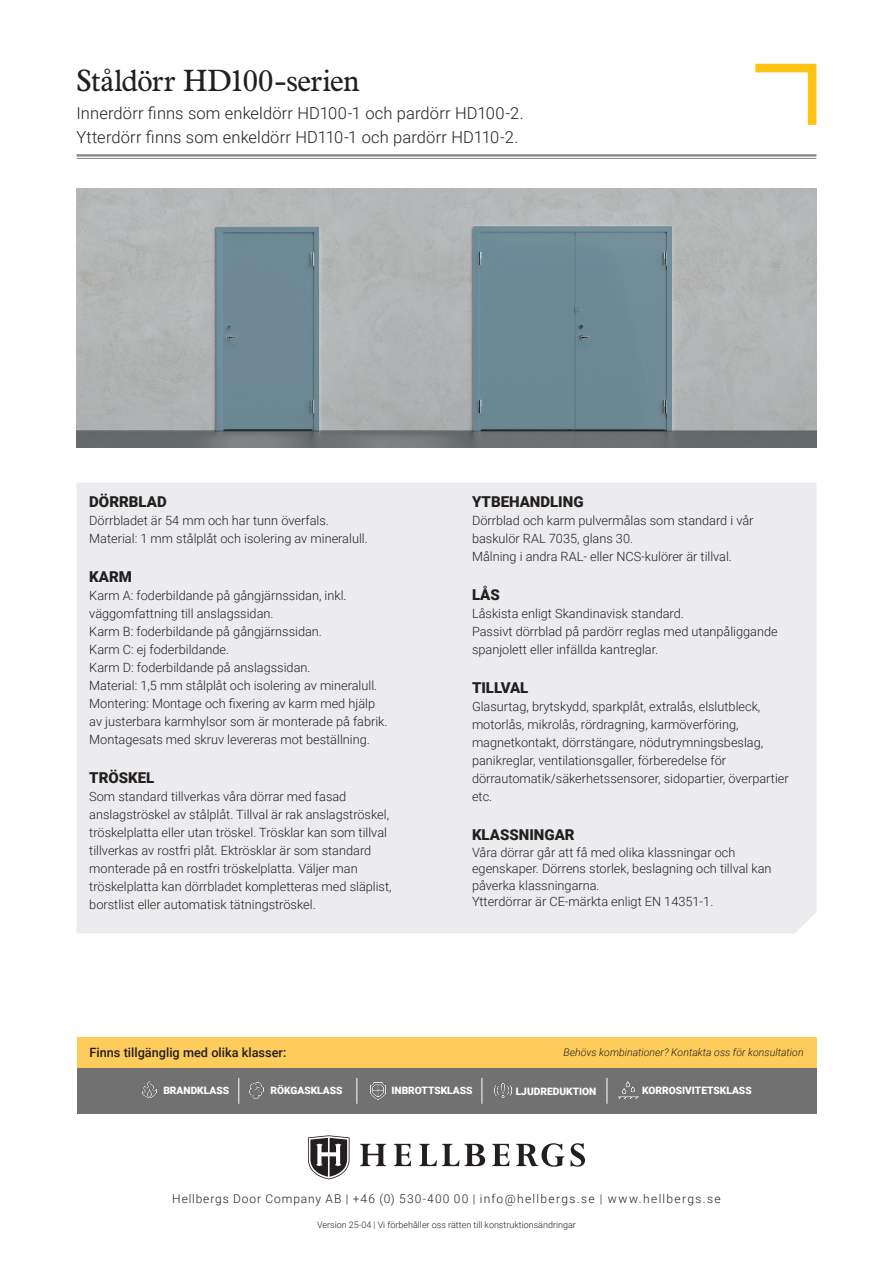
<style>
.page{position:relative;width:893px;height:1263px;background:#fff}
.page>*{position:absolute;margin:0;border:0;box-sizing:border-box;transform-origin:0 0}
.t1{font:30px "News Plantin MT Pro";letter-spacing:-.015em;color:#231f20}
.t2{font:300 16.5px "Roboto";letter-spacing:.01em;color:#231f20}
.Brödtext{font:900 15px "Roboto";color:#231f20}
.Brödtext-2{font:300 12.75px/18px "Roboto";color:#231f20}
.Brödtext-3{font:500 12.75px "Roboto";color:#231f20}
.t3{font:300 12px "Roboto";letter-spacing:.095em;color:#231f20}
.Brödtext-4{font:italic 300 10.5px "Roboto";color:#231f20}
.Brödtext-5{font:900 10.2px "Roboto";color:#fff}
.t4{font:300 9px "Roboto";color:#231f20}
</style>
<div class="page">
<svg style="left:308px;top:1135px;width:42px;height:44px"></svg>
<svg style="left:492px;top:1144px;width:17px;height:22px"></svg>
<svg style="left:571px;top:1143px;width:14px;height:24px"></svg>
<svg style="left:419px;top:1144px;width:66px;height:22px"></svg>
<svg style="left:394px;top:1144px;width:17px;height:22px"></svg>
<svg style="left:360px;top:1144px;width:26px;height:22px"></svg>
<svg style="left:516px;top:1143px;width:48px;height:24px"></svg>
<svg style="left:755px;top:64px;width:61px;height:61px"></svg>
<hr style="left:77px;top:154px;width:739px;height:3px;background:#808285">
<hr style="left:77px;top:158px;width:739px;height:1px;background:#808285">
<div style="left:77px;top:483px;width:739px;height:450px;background:#ececee"></div>
<img style="left:77px;top:188px;width:739px;height:260px">
<div style="left:77px;top:1038px;width:739px;height:30px;background:#fecc5b"></div>
<div style="left:77px;top:1068px;width:739px;height:46px;background:#717171"></div>
<svg style="left:238px;top:1078px;width:1px;height:26px"></svg>
<img style="left:142px;top:1081px;width:14px;height:16px">
<img style="left:250px;top:1083px;width:13px;height:16px">
<img style="left:371px;top:1082px;width:15px;height:17px">
<img style="left:494px;top:1084px;width:17px;height:14px">
<img style="left:619px;top:1081px;width:19px;height:17px">
<svg style="left:482px;top:1078px;width:1px;height:26px"></svg>
<svg style="left:607px;top:1078px;width:1px;height:26px"></svg>
<svg style="left:357px;top:1078px;width:1px;height:26px"></svg>
<p class="t1" style="left:77px;top:62px;width:284px">Ståldörr HD100-serien</p>
<p class="t2" style="left:77px;top:102px;width:449px">Innerdörr finns som enkeldörr HD100-1 och pardörr HD100-2.</p>
<p class="t2" style="left:77px;top:126px;width:443px">Ytterdörr finns som enkeldörr HD110-1 och pardörr HD110-2.</p>
<p class="Brödtext" style="left:89px;top:491px;width:79px">DÖRRBLAD</p>
<p class="Brödtext-2" style="left:89px;top:511px;width:241px">Dörrbladet är 54 mm och har tunn överfals.</p>
<p class="Brödtext-2" style="left:89px;top:529px;width:280px">Material: 1 mm stålplåt och isolering av mineralull.</p>
<p class="Brödtext" style="left:89px;top:566px;width:44px">KARM</p>
<p class="Brödtext-2" style="left:89px;top:586px;width:259px">Karm A: foderbildande på gångjärnssidan, inkl. väggomfattning till anslagssidan.</p>
<p class="Brödtext-2" style="left:89px;top:622px;width:234px">Karm B: foderbildande på gångjärnssidan.</p>
<p class="Brödtext-2" style="left:89px;top:640px;width:141px">Karm C: ej foderbildande.</p>
<p class="Brödtext-2" style="left:89px;top:658px;width:223px">Karm D: foderbildande på anslagssidan.</p>
<p class="Brödtext-2" style="left:89px;top:676px;width:289px">Material: 1,5 mm stålplåt och isolering av mineralull.</p>
<p class="Brödtext-2" style="left:89px;top:694px;width:300px">Montering: Montage och fixering av karm med hjälp av justerbara karmhylsor som är monterade på fabrik.<br>Montagesats med skruv levereras mot beställning.</p>
<p class="Brödtext" style="left:89px;top:767px;width:67px">TRÖSKEL</p>
<p class="Brödtext-2" style="left:89px;top:787px;width:304px">Som standard tillverkas våra dörrar med fasad anslagströskel av stålplåt. Tillval är rak anslagströskel, tröskelplatta eller utan tröskel. Trösklar kan som tillval tillverkas av rostfri plåt. Ektrösklar är som standard monterade på en rostfri tröskelplatta. Väljer man tröskelplatta kan dörrbladet kompletteras med släplist, borstlist eller automatisk tätningströskel.</p>
<p class="Brödtext" style="left:472px;top:491px;width:113px">YTBEHANDLING</p>
<p class="Brödtext-2" style="left:472px;top:511px;width:283px">Dörrblad och karm pulvermålas som standard i vår baskulör RAL 7035, glans 30.<br>Målning i andra RAL- eller NCS-kulörer är tillval.</p>
<p class="Brödtext" style="left:472px;top:584px;width:29px">LÅS</p>
<p class="Brödtext-2" style="left:472px;top:604px;width:213px">Låskista enligt Skandinavisk standard.</p>
<p class="Brödtext-2" style="left:472px;top:622px;width:307px">Passivt dörrblad på pardörr reglas med utanpåliggande spanjolett eller infällda kantreglar.</p>
<p class="Brödtext" style="left:472px;top:677px;width:58px">TILLVAL</p>
<p class="Brödtext-2" style="left:472px;top:697px;width:318px">Glasurtag, brytskydd, sparkplåt, extralås, elslutbleck, motorlås, mikrolås, rördragning, karmöverföring, magnetkontakt, dörrstängare, nödutrymningsbeslag, panikreglar, ventilationsgaller, förberedelse för dörrautomatik/säkerhetssensorer, sidopartier, överpartier etc.</p>
<p class="Brödtext" style="left:472px;top:824px;width:104px">KLASSNINGAR</p>
<p class="Brödtext-2" style="left:472px;top:844px;width:301px;line-height:16.5px">Våra dörrar går att få med olika klassningar och egenskaper. Dörrens storlek, beslagning och tillval kan påverka klassningarna.</p>
<p class="Brödtext-2" style="left:472px;top:892px;width:243px">Ytterdörrar är CE-märkta enligt EN 14351-1.</p>
<p class="Brödtext-3" style="left:89px;top:1044px;width:199px">Finns tillgänglig med olika klasser:</p>
<p class="Brödtext-4" style="left:564px;top:1045px;width:242px">Behövs kombinationer? Kontakta oss för konsultation</p>
<p class="Brödtext-5" style="left:163px;top:1083px;width:67px">BRANDKLASS</p>
<p class="Brödtext-5" style="left:270px;top:1083px;width:74px">RÖKGASKLASS</p>
<p class="Brödtext-5" style="left:391px;top:1083px;width:83px">INBROTTSKLASS</p>
<p class="Brödtext-5" style="left:516px;top:1084px;width:82px">LJUDREDUKTION</p>
<p class="Brödtext-5" style="left:642px;top:1083px;width:111px">KORROSIVITETSKLASS</p>
<p class="t3" style="left:172px;top:1190px;width:550px">Hellbergs Door Company AB | +46 (0) 530-400 00 | info@hellbergs.se | www.hellbergs.se</p>
<p class="t4" style="left:317px;top:1219px;width:260px">Version 25-04 | Vi förbehåller oss rätten till konstruktionsändringar</p>
</div>
